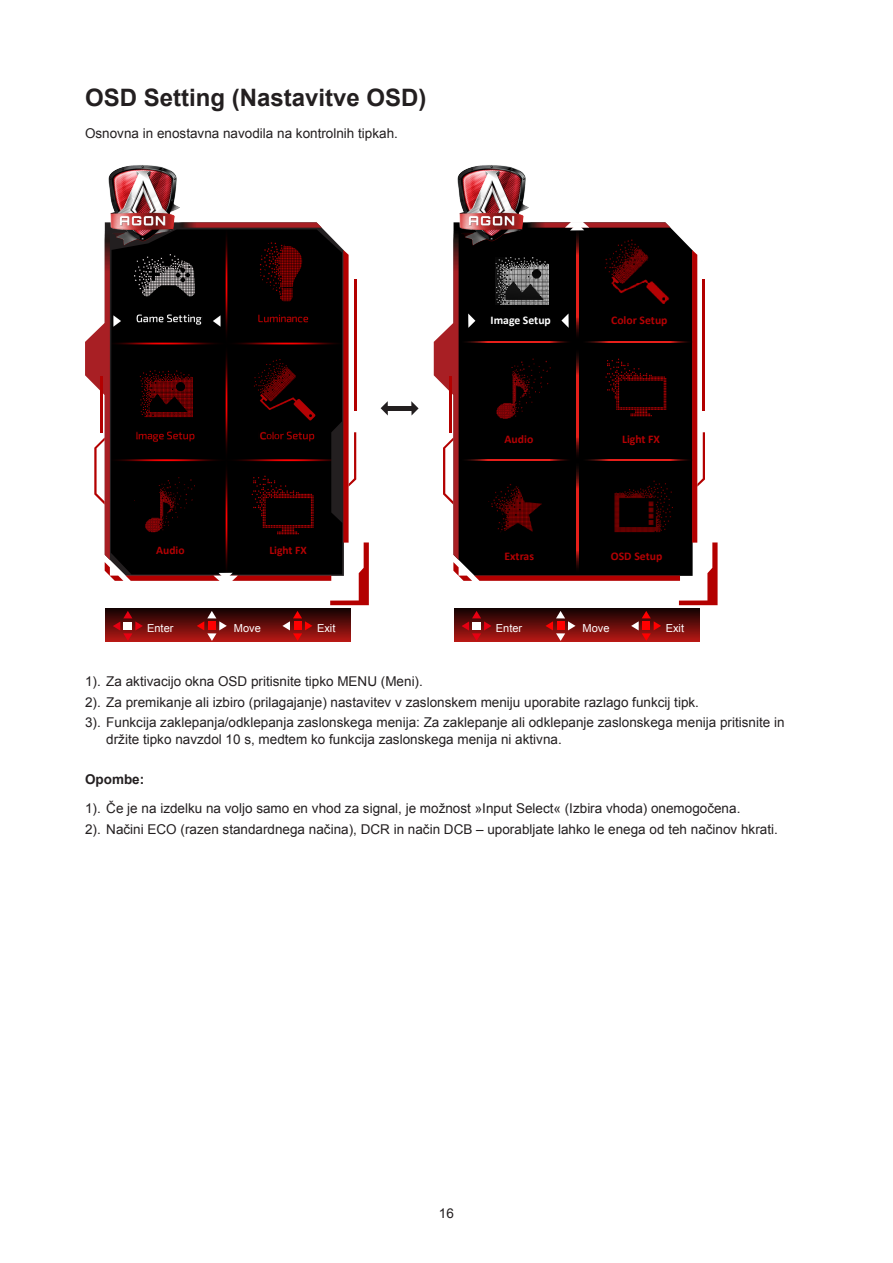
<style>
.page{position:relative;width:893px;height:1263px;background:#fff}
.page>*{position:absolute;margin:0;border:0;box-sizing:border-box;transform-origin:0 0}
.Heading_2{font:700 24px "Arial";color:#231f20}
.正文_text-1{font:13.5px/16.2px "Arial";color:#231f20}
.content_bold{font:700 13.5px "Arial";color:#231f20}
.t1{font:700 11.7px "Calibri";color:#b40204}
.t2{font:700 11.7px "Calibri";color:#fff}
.t3{font:700 11.55px "Calibri";color:#b40204}
.t4{font:11.1px "Arial";color:#fff}
</style>
<div class="page">
<div style="left:106px;top:608px;width:245px;height:34px;background:linear-gradient(to bottom,#110202,#b51814)"></div>
<div style="left:455px;top:608px;width:244px;height:34px;background:linear-gradient(to bottom,#110202,#b51814)"></div>
<svg style="left:113px;top:611px;width:30px;height:30px"></svg>
<div style="left:124px;top:622px;width:8px;height:8px;background:#fff"></div>
<svg style="left:197px;top:611px;width:30px;height:30px"></svg>
<div style="left:208px;top:622px;width:8px;height:8px;background:#f00"></div>
<svg style="left:282px;top:611px;width:30px;height:30px"></svg>
<div style="left:294px;top:622px;width:7px;height:8px;background:#f00"></div>
<img style="left:108px;top:165px;width:72px;height:57px">
<svg style="left:462px;top:611px;width:30px;height:30px"></svg>
<div style="left:472px;top:622px;width:9px;height:8px;background:#fff"></div>
<svg style="left:545px;top:611px;width:30px;height:30px"></svg>
<div style="left:557px;top:622px;width:8px;height:8px;background:#f00"></div>
<svg style="left:631px;top:611px;width:30px;height:30px"></svg>
<div style="left:642px;top:622px;width:8px;height:8px;background:#f00"></div>
<img style="left:457px;top:165px;width:72px;height:57px">
<svg style="left:85px;top:222px;width:284px;height:383px"></svg>
<svg style="left:434px;top:222px;width:284px;height:383px"></svg>
<svg style="left:381px;top:401px;width:7px;height:14px"></svg>
<svg style="left:411px;top:401px;width:8px;height:14px"></svg>
<div style="left:388px;top:406px;width:24px;height:5px;background:#231f20"></div>
<p class="Heading_2" style="left:85px;top:81px;width:343px">OSD Setting (Nastavitve OSD)</p>
<p class="正文_text-1" style="left:85px;top:125px;width:314px">Osnovna in enostavna navodila na kontrolnih tipkah.</p>
<p class="t3" style="left:156px;top:543px;width:30px">Audio</p>
<p class="t3" style="left:269px;top:543px;width:39px">Light FX</p>
<p class="t2" style="left:491px;top:313px;width:62px">Image Setup</p>
<p class="t1" style="left:611px;top:313px;width:58px">Color Setup</p>
<p class="t1" style="left:504px;top:431px;width:30px">Audio</p>
<p class="t1" style="left:622px;top:431px;width:39px">Light FX</p>
<p class="t1" style="left:504px;top:549px;width:31px">Extras</p>
<p class="t1" style="left:611px;top:549px;width:53px">OSD Setup</p>
<p class="t4" style="left:147px;top:620px;width:28px">Enter</p>
<p class="t4" style="left:234px;top:620px;width:28px">Move</p>
<p class="t4" style="left:317px;top:620px;width:20px">Exit</p>
<p class="t4" style="left:496px;top:620px;width:28px">Enter</p>
<p class="t4" style="left:583px;top:620px;width:28px">Move</p>
<p class="t4" style="left:666px;top:620px;width:20px">Exit</p>
<p class="正文_text-1" style="left:85px;top:674px;width:339px">1). Za aktivacijo okna OSD pritisnite tipko MENU (Meni).</p>
<p class="正文_text-1" style="left:85px;top:694px;width:615px">2). Za premikanje ali izbiro (prilagajanje) nastavitev v zaslonskem meniju uporabite razlago funkcij tipk.</p>
<p class="正文_text-1" style="left:106px;top:715px;width:680px;text-indent:-21px">3). Funkcija zaklepanja/odklepanja zaslonskega menija: Za zaklepanje ali odklepanje zaslonskega menija pritisnite in držite tipko navzdol 10 s, medtem ko funkcija zaslonskega menija ni aktivna.</p>
<p class="content_bold" style="left:85px;top:771px;width:61px">Opombe:</p>
<p class="正文_text-1" style="left:85px;top:801px;width:657px">1). Če je na izdelku na voljo samo en vhod za signal, je možnost »Input Select« (Izbira vhoda) onemogočena.</p>
<p class="正文_text-1" style="left:85px;top:821px;width:694px">2). Načini ECO (razen standardnega načina), DCR in način DCB – uporabljate lahko le enega od teh načinov hkrati.</p>
<p class="正文_text-1" style="left:439px;top:1205px;width:17px">16</p>
</div>
